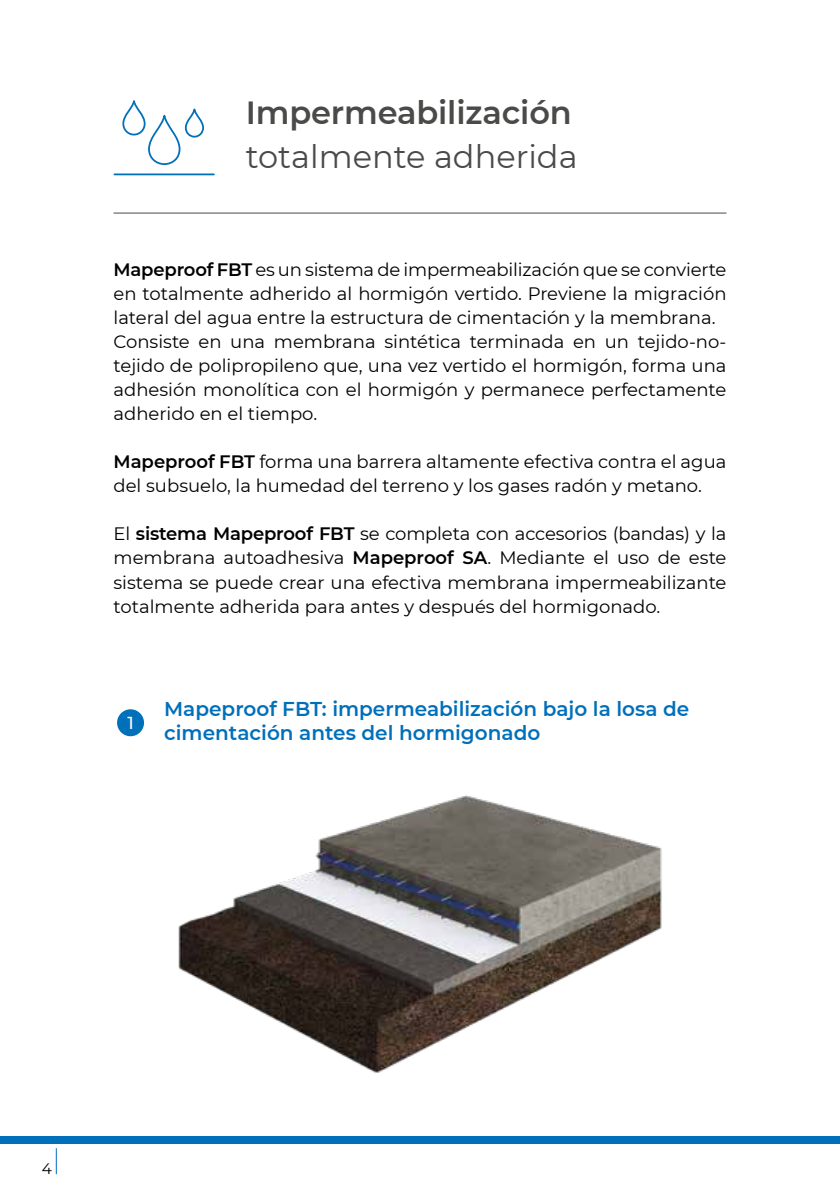
<style>
.page{position:relative;width:840px;height:1191px;background:#fff}
.page>*{position:absolute;margin:0;border:0;box-sizing:border-box;transform-origin:0 0}
.t1{font:600 32px "Montserrat";letter-spacing:-.005em;color:#4a4a49}
.t2{font:32px "Montserrat";color:#4a4a49}
.t3{font:600 20px/24px "Montserrat";color:#0070ba}
.t4{font:18px/24px "Montserrat";color:#000}
.t5{font:500 17.4px "Montserrat";color:#fff}
.t6{font:15.2px "Montserrat";color:#000}
.s1{font-weight:600}
</style>
<div class="page">
<div style="left:0;top:1135px;width:839px;height:8px;background:#0070ba"></div>
<svg style="left:56px;top:1148px;width:1px;height:26px"></svg>
<hr style="left:113px;top:213px;width:613px;height:1px;background:#4a4a49">
<svg style="left:122px;top:100px;width:82px;height:65px"></svg>
<hr style="left:114px;top:173px;width:100px;height:2px;background:#0070ba">
<div style="left:117px;top:709px;width:27px;height:27px;background:#0070ba;border-radius:50%"></div>
<img style="left:178px;top:795px;width:484px;height:278px">
<h1 class="t1" style="left:245px;top:90px;width:327px">Impermeabilización</h1>
<h1 class="t2" style="left:245px;top:135px;width:333px">totalmente adherida</h1>
<p class="t4" style="left:113px;top:257px;width:614px"><span class="s1">Mapeproof FBT</span> es un sistema de impermeabilización que se convierte en totalmente adherido al hormigón vertido. Previene la migración lateral del agua entre la estructura de cimentación y la membrana.<br>Consiste en una membrana sintética terminada en un tejido-no&shy;tejido de polipropileno que, una vez vertido el hormigón, forma una adhesión monolítica con el hormigón y permanece perfectamente adherido en el tiempo.</p>
<p class="t4" style="left:113px;top:449px;width:614px"><span class="s1">Mapeproof FBT</span> forma una barrera altamente efectiva contra el agua del subsuelo, la humedad del terreno y los gases radón y metano.</p>
<p class="t4" style="left:113px;top:521px;width:614px;text-align:justify">El <span class="s1">sistema Mapeproof FBT</span> se completa con accesorios (bandas) y la membrana autoadhesiva <span class="s1">Mapeproof SA</span>. Mediante el uso de este sistema se puede crear una efectiva membrana impermeabilizante totalmente adherida para antes y después del hormigonado.</p>
<p class="t5" style="left:127px;top:710px;width:8px">1</p>
<p class="t3" style="left:164px;top:696px;width:526px">Mapeproof FBT: impermeabilización bajo la losa de cimentación antes del hormigonado</p>
<p class="t6" style="left:42px;top:1158px;width:12px">4</p>
</div>
